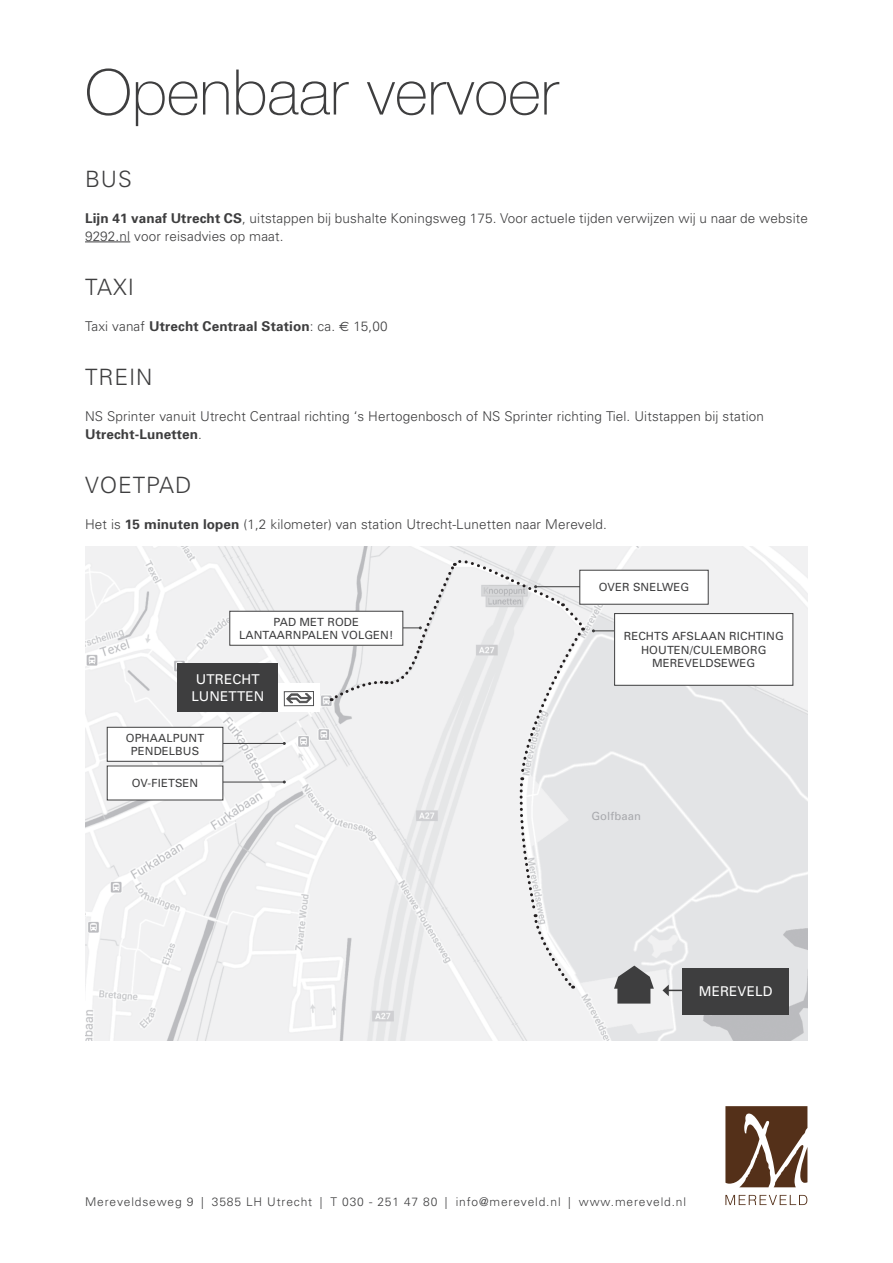
<style>
.page{position:relative;width:893px;height:1263px;background:#fff}
.page>*{position:absolute;margin:0;border:0;box-sizing:border-box;transform-origin:0 0}
.KOP_NIEUW{font:100 63px "Helvetica Neue";color:#3e3e3f}
.BM_Kop_KAPITAAL{font:300 22.5px "Univers";letter-spacing:.04em;color:#3e3e3f}
.BM_Kop_KAPITAAL-2{font:300 13.5px/18px "Univers";letter-spacing:.01em;color:#3e3e3f}
.BM_Kop_KAPITAAL-3{font:700 13.5px "Univers";letter-spacing:.01em;color:#3e3e3f}
.Balkje{font:13.5px "Univers";letter-spacing:.01em;color:#fff}
.t1{font:300 12px "Univers";letter-spacing:.07em;color:#3e3e3f}
.Balkje-2{font:11.25px "Univers";letter-spacing:.01em;color:#3e3e3f}
.Balkje-3{font:11.25px "Univers";letter-spacing:.01em;color:#a8a9ad}
.s1{font-weight:700}
.s2{font-weight:300}
.s3{font-family:"Euro Sans";font-weight:400}
</style>
<div class="page">
<img style="left:85px;top:547px;width:723px;height:494px">
<hr style="left:85px;top:242px;width:45px;height:1px;background:#3e3e3f">
<hr style="left:177px;top:743px;width:107px;height:1px;background:#3e3e3f">
<hr style="left:668px;top:990px;width:38px;height:1px;background:#3e3e3f">
<svg style="left:662px;top:984px;width:7px;height:12px"></svg>
<hr style="left:177px;top:782px;width:107px;height:1px;background:#3e3e3f">
<svg style="left:331px;top:559px;width:255px;height:430px"></svg>
<hr style="left:593px;top:630px;width:53px;height:1px;background:#3e3e3f">
<div style="left:580px;top:570px;width:128px;height:34px;background:#fff"></div>
<div style="left:580px;top:570px;width:128px;height:34px;border:1px solid #3e3e3f"></div>
<div style="left:615px;top:613px;width:178px;height:72px;background:#fff"></div>
<div style="left:614px;top:613px;width:179px;height:72px;border:1px solid #3e3e3f"></div>
<div style="left:230px;top:611px;width:173px;height:34px;background:#fff"></div>
<div style="left:230px;top:611px;width:173px;height:34px;border:1px solid #3e3e3f"></div>
<svg style="left:725px;top:1106px;width:82px;height:81px"></svg>
<svg style="left:725px;top:1195px;width:82px;height:10px"></svg>
<div style="left:107px;top:766px;width:116px;height:34px;background:#fff"></div>
<div style="left:107px;top:727px;width:116px;height:34px;background:#fff"></div>
<div style="left:107px;top:727px;width:116px;height:34px;border:1px solid #3e3e3f"></div>
<svg style="left:614px;top:965px;width:40px;height:38px;background:#6f7071"></svg>
<div style="left:682px;top:968px;width:107px;height:47px;background:#3e3e3f"></div>
<svg style="left:278px;top:683px;width:42px;height:29px"></svg>
<div style="left:178px;top:663px;width:100px;height:49px;background:#3e3e3f"></div>
<p class="KOP_NIEUW" style="left:85px;top:56px;width:475px">Openbaar vervoer</p>
<p class="BM_Kop_KAPITAAL" style="left:85px;top:165px;width:48px">BUS</p>
<p class="BM_Kop_KAPITAAL-2" style="left:85px;top:209px;width:724px"><span class="s1">Lijn 41 vanaf Utrecht CS</span>, uitstappen bij bushalte Koningsweg 175. Voor actuele tijden verwijzen wij u naar de website<br>9292.nl voor reisadvies op maat.</p>
<p class="BM_Kop_KAPITAAL" style="left:85px;top:273px;width:50px">TAXI</p>
<p class="BM_Kop_KAPITAAL-3" style="left:85px;top:318px;width:304px"><span class="s2">Taxi vanaf</span> Utrecht Centraal Station<span class="s2">: ca.</span> <span class="s3">€</span> <span class="s2">15,00</span></p>
<p class="BM_Kop_KAPITAAL" style="left:85px;top:363px;width:69px">TREIN</p>
<p class="BM_Kop_KAPITAAL-2" style="left:85px;top:407px;width:680px">NS Sprinter vanuit Utrecht Centraal richting ‘s Hertogenbosch of NS Sprinter richting Tiel. Uitstappen bij station<br><span class="s1">Utrecht-Lunetten</span>.</p>
<p class="BM_Kop_KAPITAAL" style="left:85px;top:471px;width:108px">VOETPAD</p>
<p class="BM_Kop_KAPITAAL-2" style="left:85px;top:515px;width:523px">Het is <span class="s1">15 minuten lopen</span> (1,2 kilometer) van station Utrecht-Lunetten naar Mereveld.</p>
<p class="Balkje-2" style="left:274px;top:615px;width:87px">PAD MET RODE</p>
<p class="Balkje-2" style="left:239px;top:629px;width:156px">LANTAARNPALEN VOLGEN!</p>
<p class="Balkje" style="left:196px;top:672px;width:65px">UTRECHT</p>
<p class="Balkje" style="left:191px;top:688px;width:74px">LUNETTEN</p>
<p class="Balkje-2" style="left:126px;top:731px;width:80px">OPHAALPUNT</p>
<p class="Balkje-2" style="left:131px;top:745px;width:70px">PENDELBUS</p>
<p class="Balkje-2" style="left:132px;top:777px;width:68px">OV-FIETSEN</p>
<p class="Balkje-2" style="left:599px;top:581px;width:92px">OVER SNELWEG</p>
<p class="Balkje-2" style="left:624px;top:630px;width:162px">RECHTS AFSLAAN RICHTING</p>
<p class="Balkje-2" style="left:641px;top:643px;width:127px">HOUTEN/CULEMBORG</p>
<p class="Balkje-2" style="left:652px;top:657px;width:105px">MEREVELDSEWEG</p>
<p class="Balkje-3" style="left:591px;top:809px;width:51px">Golfbaan</p>
<p class="Balkje" style="left:699px;top:984px;width:75px">MEREVELD</p>
<p class="t1" style="left:85px;top:1194px;width:603px">Mereveldseweg 9 | 3585 LH Utrecht | T 030 - 251 47 80 | info@mereveld.nl | www.mereveld.nl</p>
</div>
